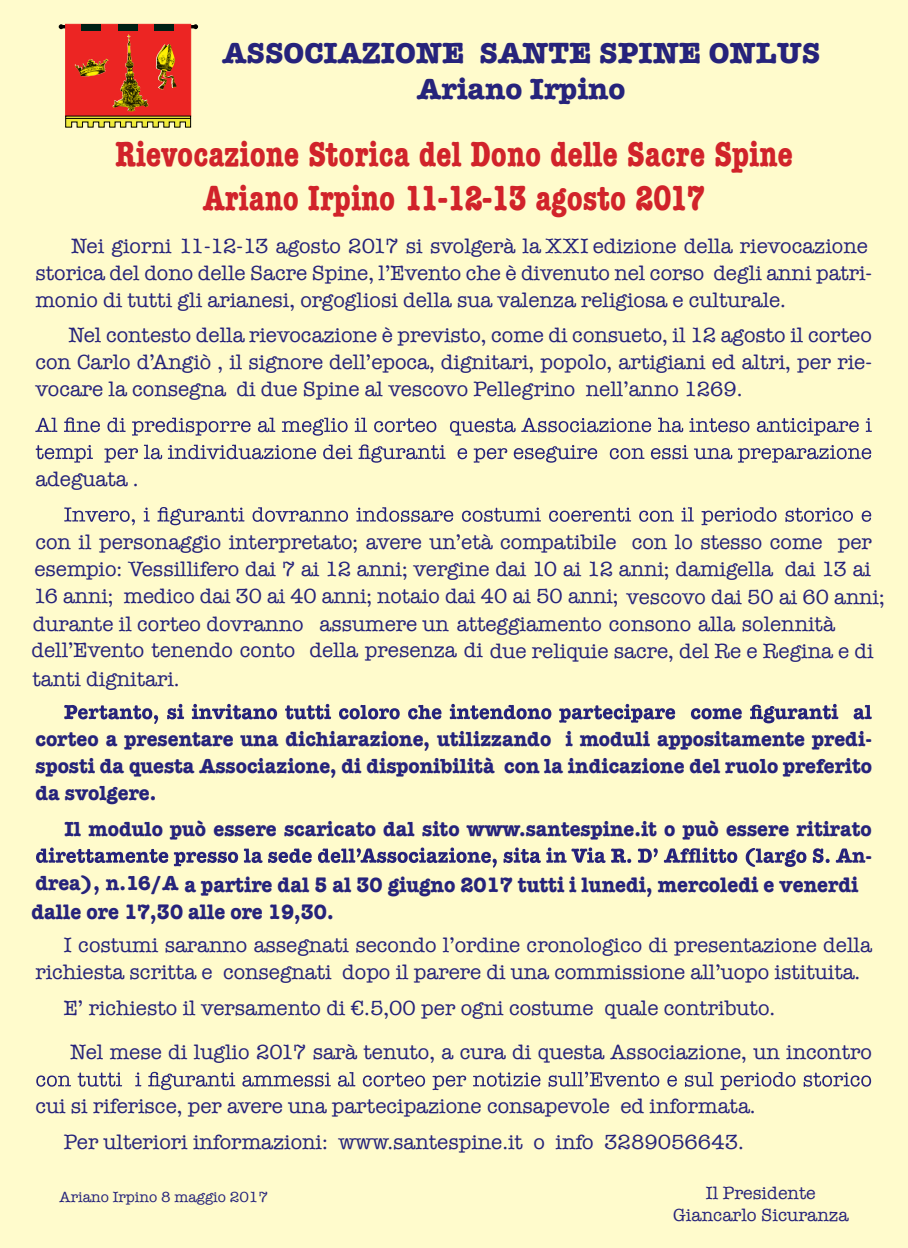
<style>
.page{position:relative;width:908px;height:1248px;background:#fff}
.page>*{position:absolute;margin:0;border:0;box-sizing:border-box;transform-origin:0 0}
.t1{font:700 condensed 36px/43.2px "American Typewriter";color:#d1232a;text-align:center}
.t2{font:700 30px/36px "American Typewriter";color:#26237b;text-align:center}
.t3{font:700 21.6px "American Typewriter";color:#26237b;scale:.93 1}
.t4{font:21px/27px "American Typewriter";color:#26237b}
.t5{font:700 21px/27px "American Typewriter";color:#26237b;text-align:justify;scale:.95 1}
.t6{font:18px/21.6px "American Typewriter";color:#26237b;text-align:center}
.t7{font:15px "American Typewriter";color:#26237b}
.s1{font-size:21px}
</style>
<div class="page">
<div style="left:0;top:0;width:907px;height:1247px;background:#fffbcc"></div>
<svg style="left:35px;top:417px;width:836px;height:18px"></svg>
<svg style="left:36px;top:444px;width:834px;height:18px"></svg>
<svg style="left:64px;top:507px;width:806px;height:18px"></svg>
<svg style="left:64px;top:703px;width:807px;height:21px"></svg>
<svg style="left:36px;top:847px;width:829px;height:20px"></svg>
<svg style="left:36px;top:1071px;width:834px;height:18px"></svg>
<div style="left:63px;top:25px;width:130px;height:3px;background:#000;border:1px solid #000"></div>
<div style="left:65px;top:24px;width:126px;height:92px;background:#ec2523;border:1px solid #ec2523"></div>
<div style="left:82px;top:24px;width:19px;height:7px;background:#002015"></div>
<div style="left:118px;top:24px;width:19px;height:7px;background:#002015"></div>
<div style="left:154px;top:24px;width:20px;height:7px;background:#002015"></div>
<svg style="left:193px;top:24px;width:5px;height:5px"></svg>
<svg style="left:59px;top:24px;width:5px;height:5px"></svg>
<img style="left:113px;top:34px;width:35px;height:77px">
<svg style="left:65px;top:115px;width:126px;height:13px;background:#b3a545"></svg>
<hr style="left:66px;top:118px;width:125px;height:1px;background:#000">
<h2 class="t2" style="left:222px;top:34px;width:599px">ASSOCIAZIONE SANTE SPINE ONLUS<br>Ariano Irpino</h2>
<h1 class="t1" style="left:115px;top:132px;width:679px">Rievocazione Storica del Dono delle Sacre Spine<br>Ariano Irpino 11-12-13 agosto 2017</h1>
<p class="t4" style="left:35px;top:231px;width:837px;text-indent:36px">Nei giorni 11-12-13 agosto 2017 si svolgerà la XXI edizione della rievocazione storica del dono delle Sacre Spine, l’Evento che è divenuto nel corso degli anni patri&shy;monio di tutti gli arianesi, orgogliosi della sua valenza religiosa e culturale.</p>
<p class="t4" style="left:35px;top:321px;width:837px;text-align:justify;text-indent:33px">Nel contesto della rievocazione è previsto, come di consueto, il 12 agosto il corteo con Carlo d’Angiò , il signore dell’epoca, dignitari, popolo, artigiani ed altri, per rie&shy;vocare la consegna di due Spine al vescovo Pellegrino nell’anno 1269.</p>
<p class="t4" style="left:35px;top:464px;width:105px">adeguata .</p>
<p class="t4" style="left:33px;top:527px;width:853px;line-height:27.4px">con il personaggio interpretato; avere un’età compatibile con lo stesso come per esempio: Vessillifero dai 7 ai 12 anni; vergine dai 10 ai 12 anni; damigella dai 13 ai 16 anni; medico dai 30 ai 40 anni; notaio dai 40 ai 50 anni; vescovo dai 50 ai 60 anni; durante il corteo dovranno assumere un atteggiamento consono alla solennità</p>
<p class="t4" style="left:31px;top:635px;width:843px">dell’Evento tenendo conto della presenza di due reliquie sacre, del Re e Regina e di</p>
<p class="t4" style="left:32px;top:664px;width:149px">tanti dignitari.</p>
<p class="t5" style="left:35px;top:724px;width:881px">corteo a presentare una dichiarazione, utilizzando i moduli appositamente predi&shy;sposti da questa Associazione, di disponibilità con la indicazione del ruolo preferito da svolgere.</p>
<p class="t5" style="left:64px;top:814px;width:851px;text-align:right">Il modulo può essere scaricato dal sito www.santespine.it o può essere ritirato -</p>
<p class="t3" style="left:35px;top:865px;width:886px"><span class="s1">drea), n.16/A</span> a partire dal 5 al 30 giugno 2017 tutti i lunedi, mercoledi e venerdi</p>
<p class="t3" style="left:31px;top:893px;width:326px">dalle ore 17,30 alle ore 19,30.</p>
<p class="t4" style="left:35px;top:930px;width:837px;text-indent:28px">I costumi saranno assegnati secondo l’ordine cronologico di presentazione della richiesta scritta e consegnati dopo il parere di una commissione all’uopo istituita.</p>
<p class="t4" style="left:70px;top:984px;width:802px;line-height:44.5px;text-indent:-6px">E’ richiesto il versamento di €.5,00 per ogni costume quale contributo.<br>Nel mese di luglio 2017 sarà tenuto, a cura di questa Associazione, un incontro</p>
<p class="t4" style="left:64px;top:1087px;width:693px;line-height:35.5px;text-indent:-28px">cui si riferisce, per avere una partecipazione consapevole ed informata.<br>Per ulteriori informazioni: www.santespine.it o info 3289056643.</p>
<p class="t6" style="left:673px;top:1181px;width:177px">Il Presidente<br>Giancarlo Sicuranza</p>
<p class="t7" style="left:60px;top:1184px;width:210px">Ariano Irpino 8 maggio 2017</p>
</div>
